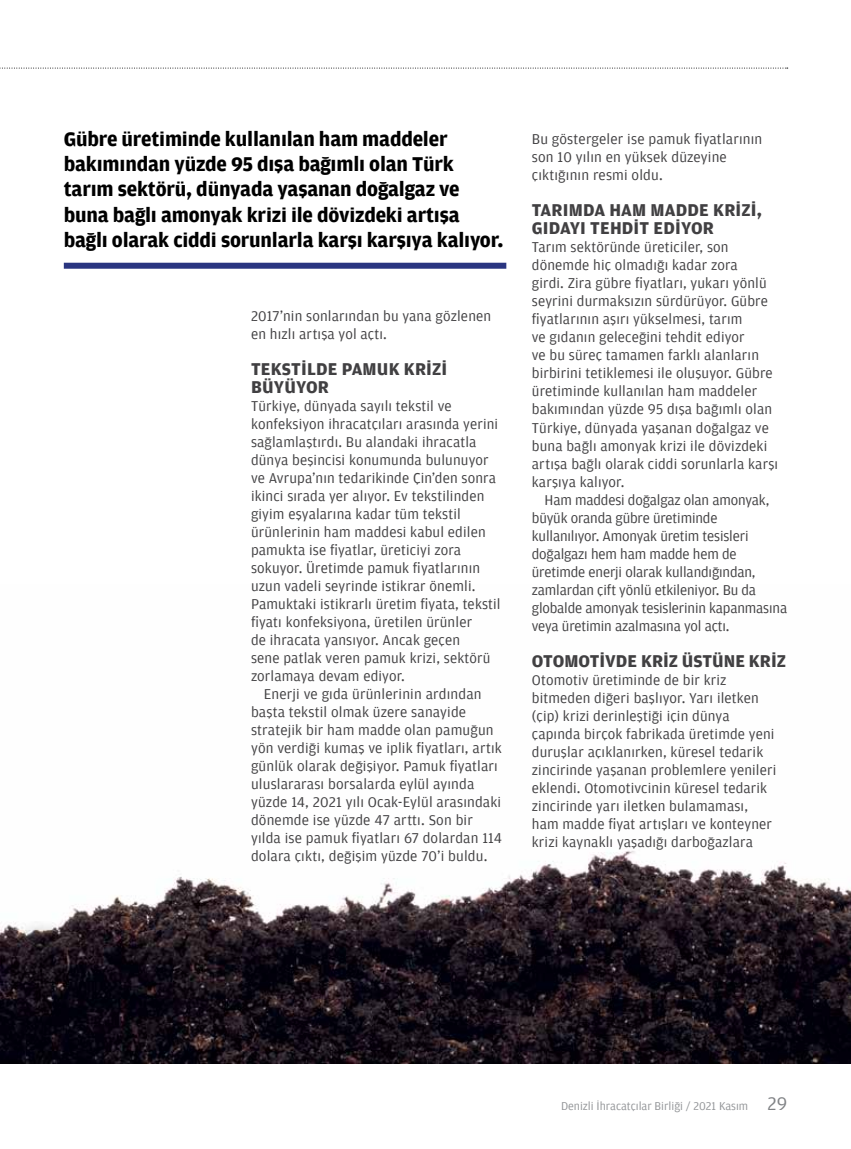
<style>
.page{position:relative;width:851px;height:1149px;background:#fff}
.page>*{position:absolute;margin:0;border:0;box-sizing:border-box;transform-origin:0 0}
.t1{font:700 21px/25.2px "Amplitude Bold Z";letter-spacing:-.01em;color:#000}
.t2{font:700 18px/18px "Amplitude Bold Z";letter-spacing:.01em;color:#414042}
.t3{font:15px/18px "Amplitude Book Z";letter-spacing:.01em;color:#414042}
.t4{font:15px/18px "Amplitude Book Z";letter-spacing:-.01em;color:#414042}
.t5{font:12px "Amplitude Book Z";color:#939598}
.s1{font-size:19.5px;color:#808285}
</style>
<div class="page">
<img style="left:0;top:850px;width:850px;height:213px">
<svg style="left:0;top:68px;width:787px;height:1px"></svg>
<div style="left:64px;top:262px;width:442px;height:6px;background:#2a3580"></div>
<h1 class="t1" style="left:64px;top:126px;width:441px">Gübre üretiminde kullanılan ham maddeler bakımından yüzde 95 dışa bağımlı olan Türk tarım sektörü, dünyada yaşanan doğalgaz ve buna bağlı amonyak krizi ile dövizdeki artışa bağlı olarak ciddi sorunlarla karşı karşıya kalıyor.</h1>
<p class="t3" style="left:251px;top:306px;width:242px">2017’nin sonlarından bu yana gözlenen en hızlı artışa yol açtı.</p>
<p class="t2" style="left:251px;top:359px;width:198px">TEKSTİLDE PAMUK KRİZİ<br>BÜYÜYOR</p>
<p class="t3" style="left:251px;top:396px;width:251px">Türkiye, dünyada sayılı tekstil ve konfeksiyon ihracatçıları arasında yerini sağlamlaştırdı. Bu alandaki ihracatla dünya beşincisi konumunda bulunuyor ve Avrupa’nın tedarikinde Çin’den sonra ikinci sırada yer alıyor. Ev tekstilinden giyim eşyalarına kadar tüm tekstil ürünlerinin ham maddesi kabul edilen pamukta ise fiyatlar, üreticiyi zora sokuyor. Üretimde pamuk fiyatlarının uzun vadeli seyrinde istikrar önemli.<br>Pamuktaki istikrarlı üretim fiyata, tekstil fiyatı konfeksiyona, üretilen ürünler<br>de ihracata yansıyor. Ancak geçen<br>sene patlak veren pamuk krizi, sektörü zorlamaya devam ediyor.</p>
<p class="t3" style="left:251px;top:684px;width:253px;text-indent:13px">Enerji ve gıda ürünlerinin ardından başta tekstil olmak üzere sanayide stratejik bir ham madde olan pamuğun yön verdiği kumaş ve iplik fiyatları, artık günlük olarak değişiyor. Pamuk fiyatları uluslararası borsalarda eylül ayında yüzde 14, 2021 yılı Ocak-Eylül arasındaki dönemde ise yüzde 47 arttı. Son bir yılda ise pamuk fiyatları 67 dolardan 114 dolara çıktı, değişim yüzde 70’i buldu.</p>
<p class="t3" style="left:531px;top:130px;width:232px">Bu göstergeler ise pamuk fiyatlarının son 10 yılın en yüksek düzeyine çıktığının resmi oldu.</p>
<p class="t2" style="left:531px;top:201px;width:232px">TARIMDA HAM MADDE KRİZİ,<br>GIDAYI TEHDİT EDİYOR</p>
<p class="t3" style="left:531px;top:238px;width:248px">Tarım sektöründe üreticiler, son dönemde hiç olmadığı kadar zora<br>girdi. Zira gübre fiyatları, yukarı yönlü seyrini durmaksızın sürdürüyor. Gübre fiyatlarının aşırı yükselmesi, tarım<br>ve gıdanın geleceğini tehdit ediyor<br>ve bu süreç tamamen farklı alanların birbirini tetiklemesi ile oluşuyor. Gübre üretiminde kullanılan ham maddeler bakımından yüzde 95 dışa bağımlı olan Türkiye, dünyada yaşanan doğalgaz ve buna bağlı amonyak krizi ile dövizdeki artışa bağlı olarak ciddi sorunlarla karşı karşıya kalıyor.</p>
<p class="t4" style="left:531px;top:490px;width:257px;text-indent:13px">Ham maddesi doğalgaz olan amonyak, büyük oranda gübre üretiminde kullanılıyor. Amonyak üretim tesisleri doğalgazı hem ham madde hem de üretimde enerji olarak kullandığından, zamlardan çift yönlü etkileniyor. Bu da globalde amonyak tesislerinin kapanmasına veya üretimin azalmasına yol açtı.</p>
<p class="t2" style="left:531px;top:651px;width:255px">OTOMOTİVDE KRİZ ÜSTÜNE KRİZ</p>
<p class="t3" style="left:531px;top:670px;width:246px">Otomotiv üretiminde de bir kriz bitmeden diğeri başlıyor. Yarı iletken (çip) krizi derinleştiği için dünya çapında birçok fabrikada üretimde yeni duruşlar açıklanırken, küresel tedarik zincirinde yaşanan problemlere yenileri eklendi. Otomotivcinin küresel tedarik zincirinde yarı iletken bulamaması, ham madde fiyat artışları ve konteyner krizi kaynaklı yaşadığı darboğazlara</p>
<p class="t5" style="left:561px;top:1099px;width:228px">Denizli İhracatçılar Birliği / 2021 Kasım <span class="s1">29</span></p>
</div>
